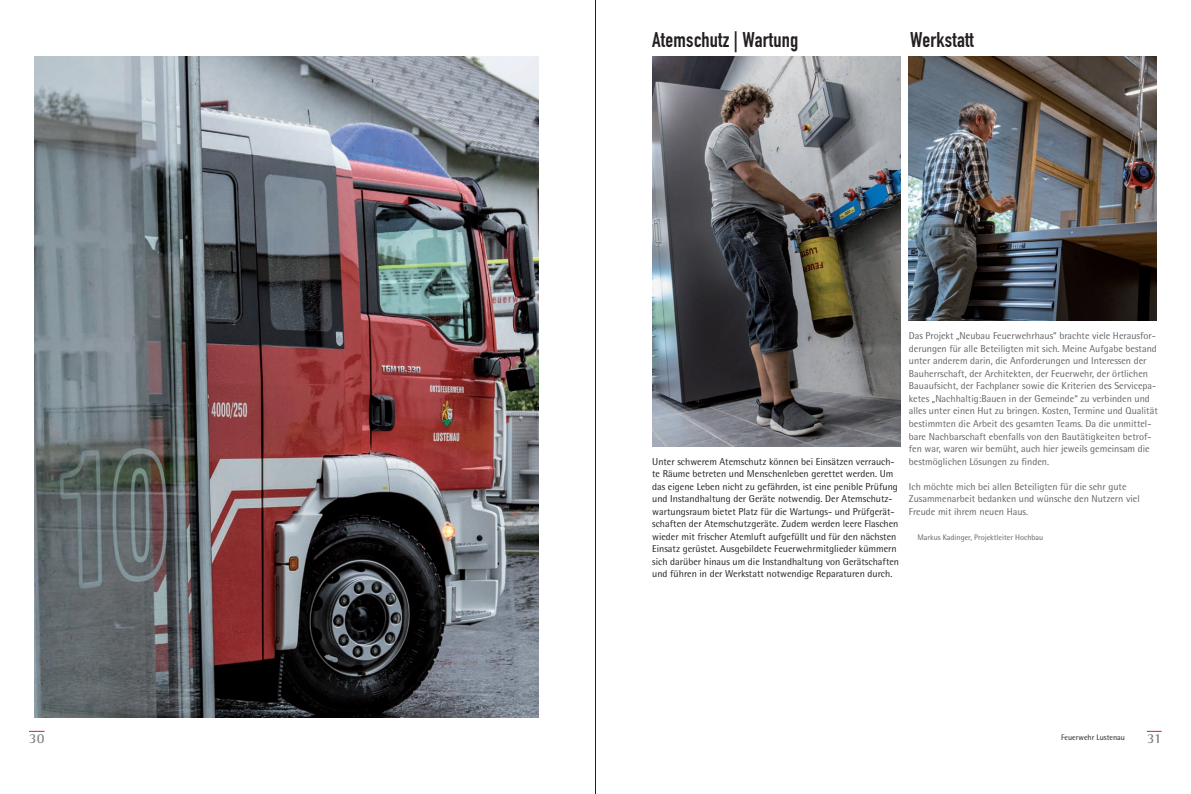
<style>
.page{position:relative;width:1191px;height:794px;background:#fff}
.page>*{position:absolute;margin:0;border:0;box-sizing:border-box;transform-origin:0 0}
.t1{font:21px "DIN Engschrift";letter-spacing:.01em;color:#231f20}
.t2{font:700 14px "Rotis Semi Serif";color:#808285}
.t3{font:10px/12.5px "Rotis Semi Sans";color:#636366}
.t4{font:10px/12.5px "Rotis Semi Sans";color:#231f20}
.t5{font:8px "Rotis Semi Sans";color:#636366}
.t6{font:8px "Rotis Semi Sans";color:#231f20}
</style>
<div class="page">
<svg style="left:1146px;top:731px;width:15px;height:1px"></svg>
<svg style="left:29px;top:731px;width:16px;height:1px"></svg>
<img style="left:652px;top:57px;width:248px;height:389px">
<img style="left:909px;top:57px;width:248px;height:263px">
<img style="left:34px;top:57px;width:505px;height:660px">
<hr style="left:595px;top:0;width:1px;height:794px;background:#231f20">
<h1 class="t1" style="left:652px;top:27px;width:148px">Atemschutz | Wartung</h1>
<h1 class="t1" style="left:910px;top:27px;width:65px">Werkstatt</h1>
<p class="t4" style="left:652px;top:455px;width:248px">Unter schwerem Atemschutz können bei Einsätzen verrauch&shy;te Räume betreten und Menschenleben gerettet werden. Um das eigene Leben nicht zu gefährden, ist eine penible Prüfung und Instandhaltung der Geräte notwendig. Der Atemschutz&shy;wartungsraum bietet Platz für die Wartungs- und Prüfgerät&shy;schaften der Atemschutzgeräte. Zudem werden leere Flaschen wieder mit frischer Atemluft aufgefüllt und für den nächsten Einsatz gerüstet. Ausgebildete Feuerwehrmitglieder kümmern sich darüber hinaus um die Instandhaltung von Gerätschaften und führen in der Werkstatt notwendige Reparaturen durch.</p>
<p class="t3" style="left:909px;top:330px;width:250px">Das Projekt „Neubau Feuerwehrhaus“ brachte viele Herausfor&shy;derungen für alle Beteiligten mit sich. Meine Aufgabe bestand unter anderem darin, die Anforderungen und Interessen der Bauherrschaft, der Architekten, der Feuerwehr, der örtlichen Bauaufsicht, der Fachplaner sowie die Kriterien des Servicepa&shy;ketes „Nachhaltig:Bauen in der Gemeinde“ zu verbinden und alles unter einen Hut zu bringen. Kosten, Termine und Qualität bestimmten die Arbeit des gesamten Teams. Da die unmittel&shy;bare Nachbarschaft ebenfalls von den Bautätigkeiten betrof&shy;fen war, waren wir bemüht, auch hier jeweils gemeinsam die bestmöglichen Lösungen zu finden.</p>
<p class="t3" style="left:909px;top:480px;width:232px">Ich möchte mich bei allen Beteiligten für die sehr gute<br>Zusammenarbeit bedanken und wünsche den Nutzern viel<br>Freude mit ihrem neuen Haus.</p>
<p class="t5" style="left:917px;top:532px;width:128px">Markus Kadinger, Projektleiter Hochbau</p>
<h2 class="t2" style="left:29px;top:730px;width:17px">30</h2>
<p class="t6" style="left:1061px;top:732px;width:65px">Feuerwehr Lustenau</p>
<h2 class="t2" style="left:1146px;top:730px;width:16px">31</h2>
</div>
